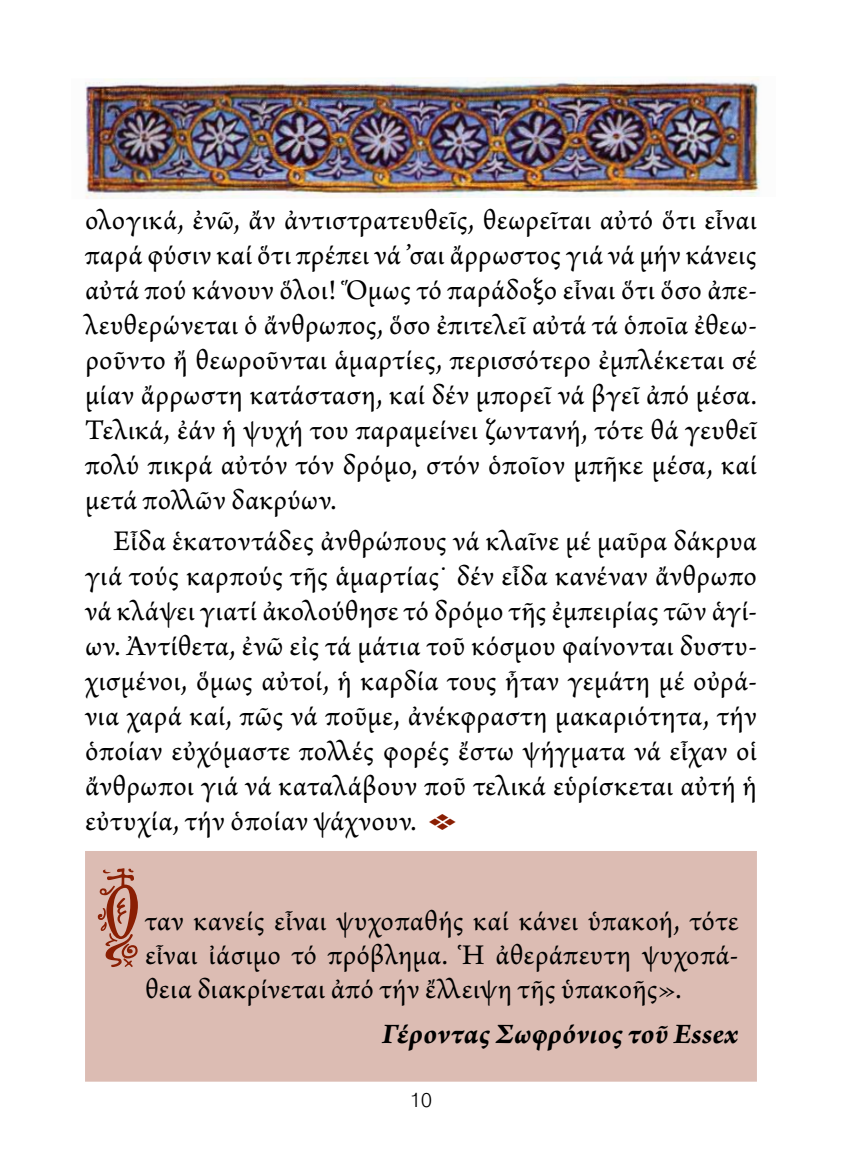
<style>
.page{position:relative;width:842px;height:1163px;background:#fff}
.page>*{position:absolute;margin:0;border:0;box-sizing:border-box;transform-origin:0 0}
.t1{font:100px "Mg Konstantinos Normal";color:#8a1f03}
.t2{font:30px/35px "Arno Pro";letter-spacing:.02em;color:#000;text-align:justify}
.t3{font:italic 700 30px "Arno Pro";letter-spacing:.015em;color:#000}
.t4{font:300 20px "UB Helvetica";color:#000}
.s1{font-family:"Type Embellishments One Let Plain";font-size:24px;color:#8a1f03}
</style>
<div class="page">
<div style="left:85px;top:850px;width:672px;height:231px;background:#dcbcb3"></div>
<img style="left:85px;top:77px;width:675px;height:122px">
<p class="t2" style="left:85px;top:204px;width:673px">ολογικά, ἐνῶ, ἄν ἀντιστρατευθεῖς, θεωρεῖται αὐτό ὅτι εἶναι παρά φύσιν καί ὅτι πρέπει νά ’σαι ἄρρωστος γιά νά μήν κάνεις αὐτά πού κάνουν ὅλοι! Ὅμως τό παράδοξο εἶναι ὅτι ὅσο ἀπε&shy;λευθερώνεται ὁ ἄνθρωπος, ὅσο ἐπιτελεῖ αὐτά τά ὁποῑα ἐθεω&shy;ροῦντο ἤ θεωροῦνται ἁμαρτίες, περισσότερο ἐμπλέκεται σέ μίαν ἄρρωστη κατάσταση, καί δέν μπορεῖ νά βγεῖ ἀπό μέσα.<br>Τελικά, ἐάν ἡ ψυχή του παραμείνει ζωντανή, τότε θά γευθεῖ πολύ πικρά αὐτόν τόν δρόμο, στόν ὁποῖον μπῆκε μέσα, καί μετά πολλῶν δακρύων.</p>
<p class="t2" style="left:85px;top:525px;width:673px;text-indent:28px">Εἶδα ἑκατοντάδες ἀνθρώπους νά κλαῖνε μέ μαῦρα δάκρυα γιά τούς καρπούς τῆς ἁμαρτίας˙ δέν εἶδα κανέναν ἄνθρωπο νά κλάψει γιατί ἀκολούθησε τό δρόμο τῆς ἐμπειρίας τῶν ἁγί&shy;ων. Ἀντίθετα, ἐνῶ εἰς τά μάτια τοῦ κόσμου φαίνονται δυστυ&shy;χισμένοι, ὅμως αὐτοί, ἡ καρδία τους ἦταν γεμάτη μέ οὐρά&shy;νια χαρά καί, πῶς νά ποῦμε, ἀνέκφραστη μακαριότητα, τήν ὁποίαν εὐχόμαστε πολλές φορές ἔστω ψήγματα νά εἶχαν οἱ ἄνθρωποι γιά νά καταλάβουν ποῦ τελικά εὑρίσκεται αὐτή ἡ εὐτυχία, τήν ὁποίαν ψάχνουν. <span class="s1">E</span></p>
<h1 class="t1" style="left:98px;top:867px;width:47px">O</h1>
<p class="t2" style="left:145px;top:904px;width:595px;line-height:34px">ταν κανείς εἶναι ψυχοπαθής καί κάνει ὑπακοή, τότε εἶναι ἰάσιμο τό πρόβλημα. Ἡ ἀθεράπευτη ψυχοπά&shy;θεια διακρίνεται ἀπό τήν ἔλλειψη τῆς ὑπακοῆς».</p>
<p class="t3" style="left:382px;top:1015px;width:358px">Γέροντας Σωφρόνιος τοῦ Essex</p>
<p class="t4" style="left:410px;top:1087px;width:23px">10</p>
</div>
